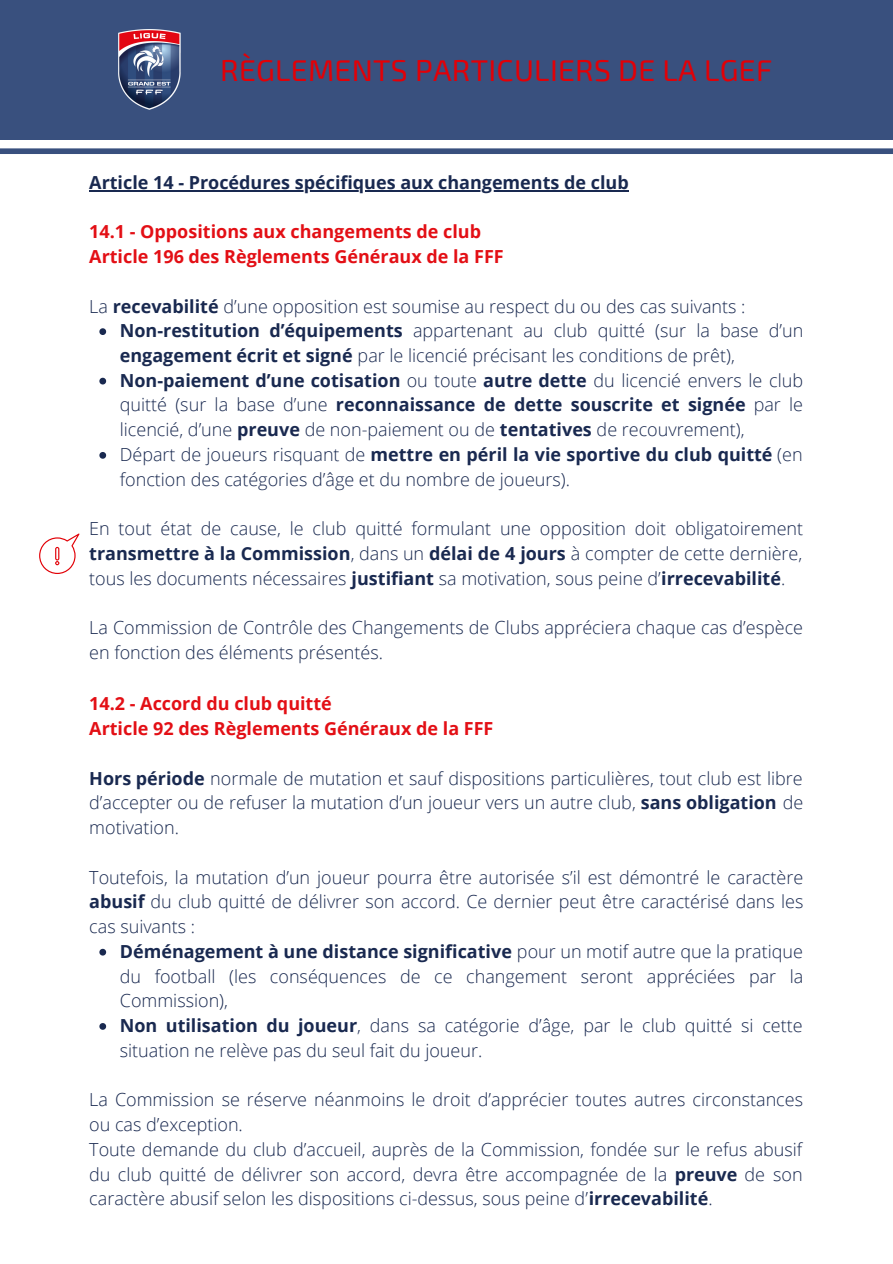
<style>
.page{position:relative;width:893px;height:1264px;background:#fff}
.page>*{position:absolute;margin:0;border:0;box-sizing:border-box;transform-origin:0 0}
.t1{font:30px "Exo 2";letter-spacing:.01em;color:#e20007}
.t2{font:300 18px/24.8px "Open Sans";color:#192950;text-align:justify}
.t3{font:700 18px "Open Sans";color:#e30f15}
.t4{font:700 18px "Open Sans";color:#192950}
.s1{font-weight:700}
</style>
<div class="page">
<svg style="left:99px;top:948px;width:7px;height:7px"></svg>
<svg style="left:99px;top:1023px;width:7px;height:6px"></svg>
<svg style="left:39px;top:533px;width:40px;height:41px"></svg>
<svg style="left:99px;top:328px;width:7px;height:7px"></svg>
<svg style="left:99px;top:378px;width:7px;height:6px"></svg>
<svg style="left:99px;top:452px;width:7px;height:6px"></svg>
<hr style="left:89px;top:190px;width:540px;height:1px;background:#192950">
<div style="left:0;top:0;width:892px;height:140px;background:#39507e"></div>
<img style="left:118px;top:29px;width:63px;height:81px">
<div style="left:0;top:148px;width:892px;height:6px;background:#39507e"></div>
<p class="t1" style="left:220px;top:51px;width:553px">RÈGLEMENTS PARTICULIERS DE LA LGEF</p>
<p class="t4" style="left:89px;top:170px;width:541px">Article 14 - Procédures spécifiques aux changements de club</p>
<p class="t3" style="left:89px;top:219px;width:393px">14.1 - Oppositions aux changements de club</p>
<p class="t3" style="left:89px;top:244px;width:416px">Article 196 des Règlements Généraux de la FFF</p>
<p class="t2" style="left:89px;top:293px;width:657px">La <span class="s1">recevabilité</span> d’une opposition est soumise au respect du ou des cas suivants :</p>
<p class="t2" style="left:120px;top:318px;width:685px"><span class="s1">Non-restitution d’équipements</span> appartenant au club quitté (sur la base d’un <span class="s1">engagement écrit et signé</span> par le licencié précisant les conditions de prêt),</p>
<p class="t2" style="left:120px;top:367px;width:684px"><span class="s1">Non-paiement d’une cotisation</span> ou toute <span class="s1">autre dette</span> du licencié envers le club quitté (sur la base d’une <span class="s1">reconnaissance de dette souscrite et signée</span> par le licencié, d’une <span class="s1">preuve</span> de non-paiement ou de <span class="s1">tentatives</span> de recouvrement),</p>
<p class="t2" style="left:120px;top:441px;width:684px">Départ de joueurs risquant de <span class="s1">mettre en péril la vie sportive du club quitté</span> (en fonction des catégories d’âge et du nombre de joueurs).</p>
<p class="t2" style="left:89px;top:516px;width:715px">En tout état de cause, le club quitté formulant une opposition doit obligatoirement <span class="s1">transmettre à la Commission</span>, dans un <span class="s1">délai de 4 jours</span> à compter de cette dernière, tous les documents nécessaires <span class="s1">justifiant</span> sa motivation, sous peine d’<span class="s1">irrecevabilité</span>.</p>
<p class="t2" style="left:89px;top:614px;width:715px">La Commission de Contrôle des Changements de Clubs appréciera chaque cas d’espèce en fonction des éléments présentés.</p>
<p class="t3" style="left:89px;top:691px;width:244px">14.2 - Accord du club quitté</p>
<p class="t3" style="left:89px;top:716px;width:405px">Article 92 des Règlements Généraux de la FFF</p>
<p class="t2" style="left:89px;top:765px;width:715px"><span class="s1">Hors période</span> normale de mutation et sauf dispositions particulières, tout club est libre d’accepter ou de refuser la mutation d’un joueur vers un autre club, <span class="s1">sans obligation</span> de motivation.</p>
<p class="t2" style="left:89px;top:864px;width:715px">Toutefois, la mutation d’un joueur pourra être autorisée s’il est démontré le caractère <span class="s1">abusif</span> du club quitté de délivrer son accord. Ce dernier peut être caractérisé dans les cas suivants :</p>
<p class="t2" style="left:120px;top:938px;width:685px"><span class="s1">Déménagement à une distance significative</span> pour un motif autre que la pratique du football (les conséquences de ce changement seront appréciées par la Commission),</p>
<p class="t2" style="left:120px;top:1012px;width:684px"><span class="s1">Non utilisation du joueur</span>, dans sa catégorie d’âge, par le club quitté si cette situation ne relève pas du seul fait du joueur.</p>
<p class="t2" style="left:89px;top:1086px;width:715px">La Commission se réserve néanmoins le droit d’apprécier toutes autres circonstances ou cas d’exception.</p>
<p class="t2" style="left:89px;top:1136px;width:714px">Toute demande du club d’accueil, auprès de la Commission, fondée sur le refus abusif du club quitté de délivrer son accord, devra être accompagnée de la <span class="s1">preuve</span> de son caractère abusif selon les dispositions ci-dessus, sous peine d’<span class="s1">irrecevabilité</span>.</p>
</div>
